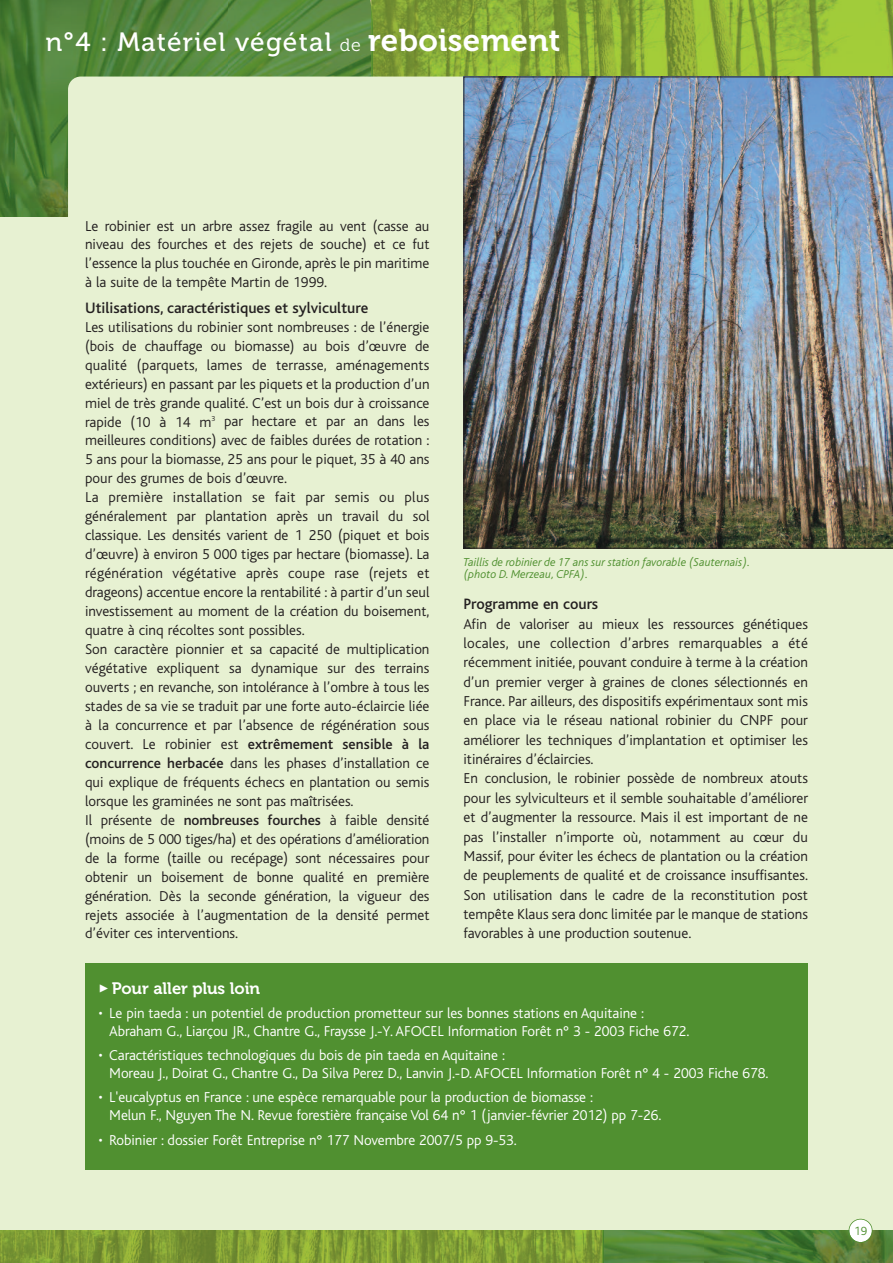
<style>
.page{position:relative;width:893px;height:1263px;background:#fff}
.page>*{position:absolute;margin:0;border:0;box-sizing:border-box;transform-origin:0 0}
.t1{font:26.4px "Museo 500";letter-spacing:.045em;color:#fff}
.t2{font:16.5px "Museo 700";letter-spacing:-.005em;color:#fff}
.t3{font:500 15.75px "Bliss";color:#231f20}
.t4{font:300 15px/18.9px "Bliss";color:#231f20}
.t5{font:300 15px/18px "Bliss";letter-spacing:-.005em;color:#fff}
.t6{font:300 12.45px "Bliss";color:#509030}
.t7{font:italic 300 12px/12px "Bliss";color:#509030}
.s1{font-family:"Museo 300";font-size:17.85px}
.s2{font-family:"Museo 700";font-size:31.35px}
.s3{font-weight:500}
.s4{font-family:"FF Dingbests"}
</style>
<div class="page">
<img style="left:0;top:0;width:893px;height:217px">
<svg style="left:369px;top:0;width:2px;height:7px"></svg>
<img style="left:371px;top:7px;width:2px;height:70px">
<div style="left:68px;top:77px;width:395px;height:140px;background:#e7f1d2"></div>
<div style="left:0;top:217px;width:893px;height:1046px;background:#e7f1d2"></div>
<img style="left:463px;top:77px;width:430px;height:472px">
<div style="left:85px;top:963px;width:723px;height:206px;background:#509030"></div>
<img style="left:0;top:1231px;width:891px;height:32px">
<svg style="left:891px;top:1231px;width:2px;height:32px"></svg>
<div style="left:849px;top:1219px;width:23px;height:23px;background:#fff;border-radius:50%"></div>
<div style="left:848px;top:1219px;width:25px;height:24px;border:2px solid #509030;border-radius:50%"></div>
<h1 class="t1" style="left:46px;top:33px;width:516px">n°4 : Matériel végétal <span class="s1">de</span> <span class="s2">reboisement</span></h1>
<p class="t4" style="left:85px;top:218px;width:346px;text-align:justify">Le robinier est un arbre assez fragile au vent (casse au niveau des fourches et des rejets de souche) et ce fut l’essence la plus touchée en Gironde, après le pin maritime à la suite de la tempête Martin de 1999.</p>
<p class="t3" style="left:85px;top:302px;width:285px">Utilisations, caractéristiques et sylviculture</p>
<p class="t4" style="left:85px;top:319px;width:346px">Les utilisations du robinier sont nombreuses : de l’énergie (bois de chauffage ou biomasse) au bois d’œuvre de qualité (parquets, lames de terrasse, aménagements extérieurs) en passant par les piquets et la production d’un miel de très grande qualité. C’est un bois dur à croissance rapide (10 à 14 m<sup>3</sup> par hectare et par an dans les meilleures conditions) avec de faibles durées de rotation :<br>5 ans pour la biomasse, 25 ans pour le piquet, 35 à 40 ans pour des grumes de bois d’œuvre.<br>La première installation se fait par semis ou plus généralement par plantation après un travail du sol classique. Les densités varient de 1 250 (piquet et bois d’œuvre) à environ 5 000 tiges par hectare (biomasse). La régénération végétative après coupe rase (rejets et drageons) accentue encore la rentabilité : à partir d’un seul investissement au moment de la création du boisement, quatre à cinq récoltes sont possibles.<br>Son caractère pionnier et sa capacité de multiplication végétative expliquent sa dynamique sur des terrains ouverts ; en revanche, son intolérance à l’ombre à tous les stades de sa vie se traduit par une forte auto-éclaircie liée à la concurrence et par l’absence de régénération sous couvert. Le robinier est <span class="s3">extrêmement sensible à la concurrence herbacée</span> dans les phases d’installation ce qui explique de fréquents échecs en plantation ou semis lorsque les graminées ne sont pas maîtrisées.<br>Il présente de <span class="s3">nombreuses fourches</span> à faible densité (moins de 5 000 tiges/ha) et des opérations d’amélioration de la forme (taille ou recépage) sont nécessaires pour obtenir un boisement de bonne qualité en première génération. Dès la seconde génération, la vigueur des rejets associée à l’augmentation de la densité permet d’éviter ces interventions.</p>
<p class="t7" style="left:463px;top:557px;width:288px">Taillis de robinier de 17 ans sur station favorable (Sauternais). (photo D. Merzeau, CPFA).</p>
<p class="t3" style="left:463px;top:599px;width:136px">Programme en cours</p>
<p class="t4" style="left:463px;top:615px;width:346px;line-height:19.4px">Afin de valoriser au mieux les ressources génétiques locales, une collection d’arbres remarquables a été récemment initiée, pouvant conduire à terme à la création d’un premier verger à graines de clones sélectionnés en France. Par ailleurs, des dispositifs expérimentaux sont mis en place via le réseau national robinier du CNPF pour améliorer les techniques d’implantation et optimiser les itinéraires d’éclaircies.<br>En conclusion, le robinier possède de nombreux atouts pour les sylviculteurs et il semble souhaitable d’améliorer et d’augmenter la ressource. Mais il est important de ne pas l’installer n’importe où, notamment au cœur du Massif, pour éviter les échecs de plantation ou la création de peuplements de qualité et de croissance insuffisantes.<br>Son utilisation dans le cadre de la reconstitution post tempête Klaus sera donc limitée par le manque de stations favorables à une production soutenue.</p>
<p class="t2" style="left:99px;top:983px;width:163px"><span class="s4">&gt;</span> Pour aller plus loin</p>
<p class="t5" style="left:109px;top:1005px;width:582px;text-indent:-11px">• Le pin taeda : un potentiel de production prometteur sur les bonnes stations en Aquitaine :<br>Abraham G., Liarçou JR., Chantre G., Fraysse J.-Y. AFOCEL Information Forêt n° 3 - 2003 Fiche 672.</p>
<p class="t5" style="left:109px;top:1047px;width:661px;text-indent:-11px">• Caractéristiques technologiques du bois de pin taeda en Aquitaine :<br>Moreau J., Doirat G., Chantre G., Da Silva Perez D., Lanvin J.-D. AFOCEL Information Forêt n° 4 - 2003 Fiche 678.</p>
<p class="t5" style="left:109px;top:1090px;width:554px;text-indent:-11px">• L'eucalyptus en France : une espèce remarquable pour la production de biomasse :<br>Melun F., Nguyen The N. Revue forestière française Vol 64 n° 1 (janvier-février 2012) pp 7-26.</p>
<p class="t5" style="left:99px;top:1132px;width:420px">• Robinier : dossier Forêt Entreprise n° 177 Novembre 2007/5 pp 9-53.</p>
<p class="t6" style="left:854px;top:1227px;width:14px">19</p>
</div>
